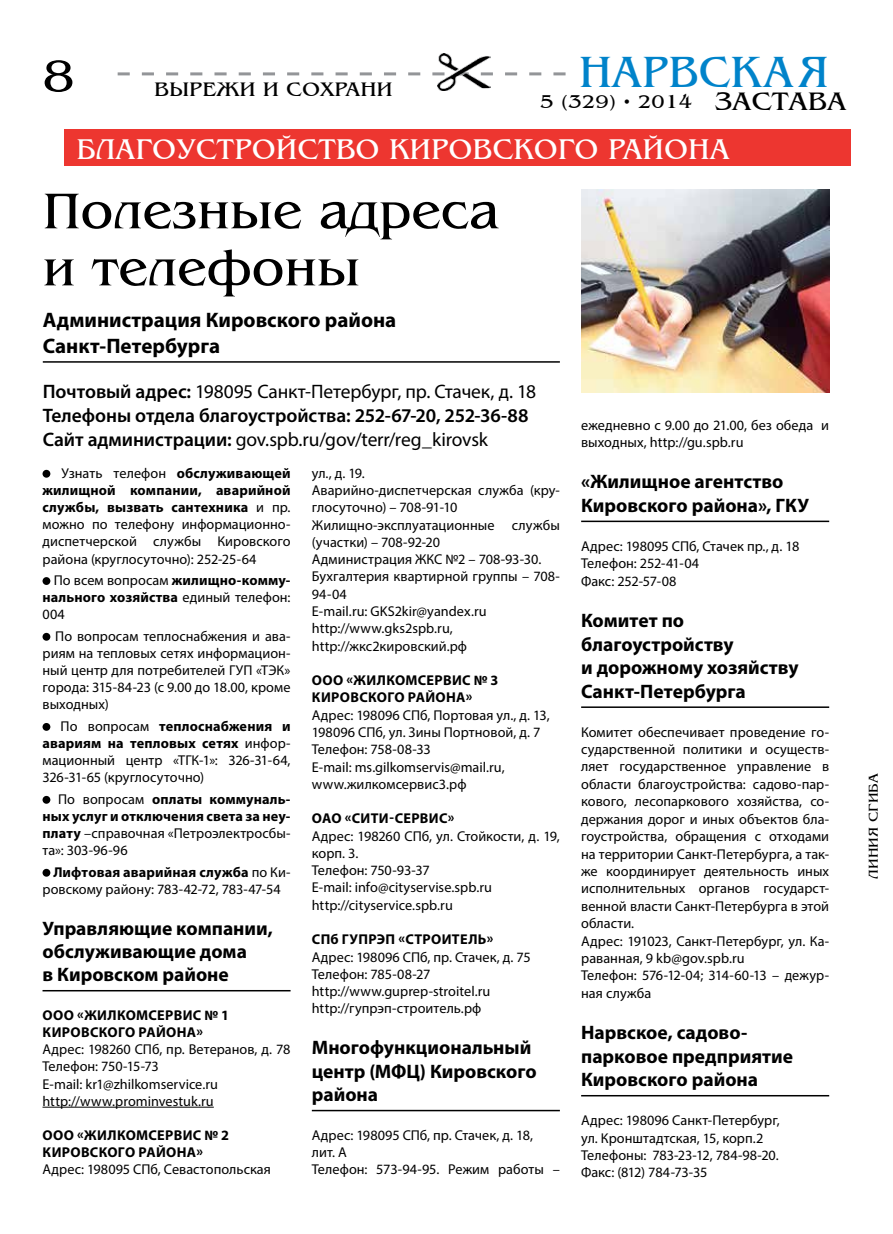
<style>
.page{position:relative;width:893px;height:1234px;background:#fff}
.page>*{position:absolute;margin:0;border:0;box-sizing:border-box;transform-origin:0 0}
.t1{font:52.5px/57px "AG Bengaly";color:#000}
.t2{font:46.5px "AG Bengaly";color:#000;scale:1.1 1}
.t3{font:45.9px "AG Bengaly";color:#0083ca}
.t4{font:30px "AG Bengaly";color:#fff}
.t5{font:26.55px "AG Bengaly";color:#000;scale:1.1 1}
.t6{font:700 21px/25.2px "Myriad Pro";color:#000}
.t7{font:20.55px "AG Bengaly";color:#000;scale:1.1 1}
.t8{font:700 19.5px/23.7px "Myriad Pro";color:#000}
.t9{font:600 19.5px/24px "Myriad Pro";letter-spacing:-.005em;color:#000}
.t10{font:19.5px "AG Bengaly";color:#000;scale:1.1 1}
.t11{font:14.25px/17.2px "Myriad Pro";letter-spacing:.005em;color:#000}
.t12{font:700 14.25px "Myriad Pro";letter-spacing:.03em;color:#000}
.t13{font:13.5px "AG Bengaly";color:#000;scale:1.1 1}
.s1{font-weight:400}
.s2{font-weight:700}
</style>
<div class="page">
<svg style="left:118px;top:72px;width:448px;height:3px"></svg>
<img style="left:438px;top:53px;width:52px;height:37px">
<hr style="left:43px;top:989px;width:248px;height:2px;background:#000">
<hr style="left:43px;top:1106px;width:171px;height:1px;background:#000">
<div style="left:43px;top:469px;width:7px;height:8px;background:#000;border-radius:50%"></div>
<div style="left:43px;top:577px;width:7px;height:8px;background:#000;border-radius:50%"></div>
<div style="left:43px;top:632px;width:7px;height:8px;background:#000;border-radius:50%"></div>
<div style="left:43px;top:722px;width:7px;height:8px;background:#000;border-radius:50%"></div>
<div style="left:43px;top:795px;width:7px;height:8px;background:#000;border-radius:50%"></div>
<div style="left:43px;top:868px;width:7px;height:8px;background:#000;border-radius:50%"></div>
<hr style="left:312px;top:1109px;width:248px;height:1px;background:#000">
<img style="left:581px;top:189px;width:248px;height:204px">
<hr style="left:581px;top:520px;width:248px;height:2px;background:#000">
<hr style="left:581px;top:706px;width:248px;height:1px;background:#000">
<hr style="left:581px;top:1094px;width:248px;height:2px;background:#000">
<hr style="left:43px;top:361px;width:517px;height:1px;background:#000">
<div style="left:64px;top:129px;width:786px;height:37px;background:#ed3630"></div>
<h2 class="t2" style="left:43px;top:52px;width:31px">8</h2>
<h3 class="t7" style="left:154px;top:79px;width:218px">Вырежи и сохрани</h3>
<h3 class="t3" style="left:579px;top:48px;width:251px">Нарвская</h3>
<h3 class="t5" style="left:715px;top:88px;width:121px">застава</h3>
<h3 class="t10" style="left:540px;top:92px;width:140px">5 (329) • 2014</h3>
<h3 class="t4" style="left:77px;top:134px;width:655px">благоустройство кировского района</h3>
<h1 class="t1" style="left:43px;top:183px;width:457px">Полезные адреса и телефоны</h1>
<h3 class="t6" style="left:43px;top:307px;width:355px">Администрация Кировского района<br>Санкт-Петербурга</h3>
<h3 class="t9" style="left:43px;top:379px;width:495px">Почтовый адрес: <span class="s1">198095 Санкт-Петербург, пр. Стачек, д. 18<br></span>Телефоны отдела благоустройства: 252-67-20, 252-36-88<br>Сайт администрации: <span class="s1">gov.spb.ru/gov/terr/reg_kirovsk</span></h3>
<p class="t11" style="left:43px;top:464px;width:250px;text-align:justify;text-indent:19px">Узнать телефон <span class="s2">обслуживающей жилищной компании, аварийной службы, вызвать сантехника</span> и пр. можно по телефону информационно&shy;диспетчерской службы Кировского района (круглосуточно): 252-25-64</p>
<p class="t11" style="left:43px;top:571px;width:250px;text-align:justify;text-indent:11px">По всем вопросам <span class="s2">жилищно-комму&shy;нального хозяйства</span> единый телефон:<br>004</p>
<p class="t11" style="left:43px;top:627px;width:250px;text-align:justify;text-indent:13px">По вопросам теплоснабжения и ава&shy;риям на тепловых сетях информацион&shy;ный центр для потребителей ГУП «ТЭК» города: 315-84-23 (с 9.00 до 18.00, кроме выходных)</p>
<p class="t11" style="left:43px;top:717px;width:250px;text-align:justify;text-indent:18px">По вопросам <span class="s2">теплоснабжения и авариям на тепловых сетях</span> инфор&shy;мационный центр «ТГК-1»: 326-31-64, 326-31-65 (круглосуточно)</p>
<p class="t11" style="left:43px;top:790px;width:250px;text-align:justify;text-indent:16px">По вопросам <span class="s2">оплаты коммуналь&shy;ных услуг и отключения света за неу&shy;плату</span> –справочная «Петроэлектросбы&shy;та»: 303-96-96</p>
<p class="t11" style="left:43px;top:862px;width:250px;text-indent:11px"><span class="s2">Лифтовая аварийная служба</span> по Ки&shy;ровскому району: 783-42-72, 783-47-54</p>
<h3 class="t8" style="left:43px;top:915px;width:232px">Управляющие компании, обслуживающие дома<br>в Кировском районе</h3>
<p class="t12" style="left:43px;top:1005px;width:66px">ООО «Жилкомс</p>
<p class="t12" style="left:157px;top:1005px;width:73px">ервис № 1</p>
<p class="t12" style="left:43px;top:1022px;width:58px">Кировско</p>
<p class="t12" style="left:118px;top:1022px;width:59px">го района</p>
<p class="t12" style="left:197px;top:1022px;width:8px">»</p>
<p class="t11" style="left:42px;top:1040px;width:250px">Адрес: 198260 СПб, пр. Ветеранов, д. 78<br>Телефон: 750-15-73<br>E-mail: kr1@zhilkomservice.ru http://www.prominvestuk.ru</p>
<p class="t12" style="left:43px;top:1125px;width:66px">ООО «Жилкомс</p>
<p class="t12" style="left:157px;top:1125px;width:73px">ервис № 2</p>
<p class="t12" style="left:43px;top:1142px;width:58px">Кировско</p>
<p class="t12" style="left:118px;top:1142px;width:59px">го района</p>
<p class="t12" style="left:197px;top:1142px;width:8px">»</p>
<p class="t11" style="left:42px;top:1160px;width:230px">Адрес: 198095 СПб, Севастопольская</p>
<p class="t11" style="left:312px;top:464px;width:250px">ул., д. 19.<br>Аварийно-диспетчерская служба (кру&shy;глосуточно) – 708-91-10<br>Жилищно-эксплуатационные службы (участки) – 708-92-20<br>Администрация ЖКС №2 – 708-93-30.<br>Бухгалтерия квартирной группы – 708-<br>94-04<br>E-mail.ru: GKS2kir@yandex.ru http://www.gks2spb.ru, http://жкс2кировский.рф</p>
<p class="t12" style="left:312px;top:670px;width:66px">ООО «Жилкомс</p>
<p class="t12" style="left:427px;top:670px;width:73px">ервис № 3</p>
<p class="t12" style="left:312px;top:688px;width:58px">Кировско</p>
<p class="t12" style="left:387px;top:688px;width:59px">го района</p>
<p class="t12" style="left:466px;top:688px;width:8px">»</p>
<p class="t11" style="left:312px;top:705px;width:239px">Адрес: 198096 СПб, Портовая ул., д. 13,<br>198096 СПб, ул. Зины Портновой, д. 7<br>Телефон: 758-08-33<br>E-mail: ms.gilkomservis@mail.ru, www.жилкомсервис3.рф</p>
<p class="t12" style="left:312px;top:809px;width:144px">ОАО «Сити-Сервис»</p>
<p class="t11" style="left:312px;top:826px;width:249px">Адрес: 198260 СПб, ул. Стойкости, д. 19, корп. 3.<br>Телефон: 750-93-37<br>E-mail: info@cityservise.spb.ru http://cityservice.spb.ru</p>
<p class="t12" style="left:312px;top:930px;width:183px">СПб ГУПРЭП «Строитель»</p>
<p class="t11" style="left:312px;top:947px;width:220px">Адрес: 198096 СПб, пр. Стачек, д. 75<br>Телефон: 785-08-27 http://www.guprep-stroitel.ru http://гупрэп-строитель.рф</p>
<h3 class="t8" style="left:312px;top:1034px;width:226px">Многофункциональный центр (МФЦ) Кировского района</h3>
<p class="t11" style="left:312px;top:1125px;width:250px">Адрес: 198095 СПб, пр. Стачек, д. 18, лит. А<br>Телефон: 573-94-95. Режим работы –</p>
<p class="t11" style="left:581px;top:416px;width:250px">ежедневно с 9.00 до 21.00, без обеда и выходных, http://gu.spb.ru</p>
<h3 class="t8" style="left:581px;top:469px;width:229px">«Жилищное агентство<br>Кировского района», ГКУ</h3>
<p class="t11" style="left:581px;top:537px;width:220px">Адрес: 198095 СПб, Стачек пр., д. 18<br>Телефон: 252-41-04<br>Факс: 252-57-08</p>
<h3 class="t8" style="left:581px;top:607px;width:219px">Комитет по благоустройству<br>и дорожному хозяйству<br>Санкт-Петербурга</h3>
<p class="t11" style="left:581px;top:722px;width:250px">Комитет обеспечивает проведение го&shy;сударственной политики и осуществ&shy;ляет государственное управление в области благоустройства: садово-пар&shy;кового, лесопаркового хозяйства, со&shy;держания дорог и иных объектов бла&shy;гоустройства, обращения с отходами на территории Санкт-Петербурга, а так&shy;же координирует деятельность иных исполнительных органов государст&shy;венной власти Санкт-Петербурга в этой области.<br>Адрес: 191023, Санкт-Петербург, ул. Ка&shy;раванная, 9 kb@gov.spb.ru<br>Телефон: 576-12-04; 314-60-13 – дежур&shy;ная служба</p>
<h3 class="t8" style="left:581px;top:1019px;width:213px">Нарвское, садово&shy;парковое предприятие<br>Кировского района</h3>
<p class="t11" style="left:581px;top:1111px;width:200px">Адрес: 198096 Санкт-Петербург, ул. Кронштадтская, 15, корп.2<br>Телефоны: 783-23-12, 784-98-20.<br>Факс: (812) 784-73-35</p>
<p class="t13" style="left:866px;top:878px;width:97px;rotate:-90deg">линия сгиба</p>
</div>
